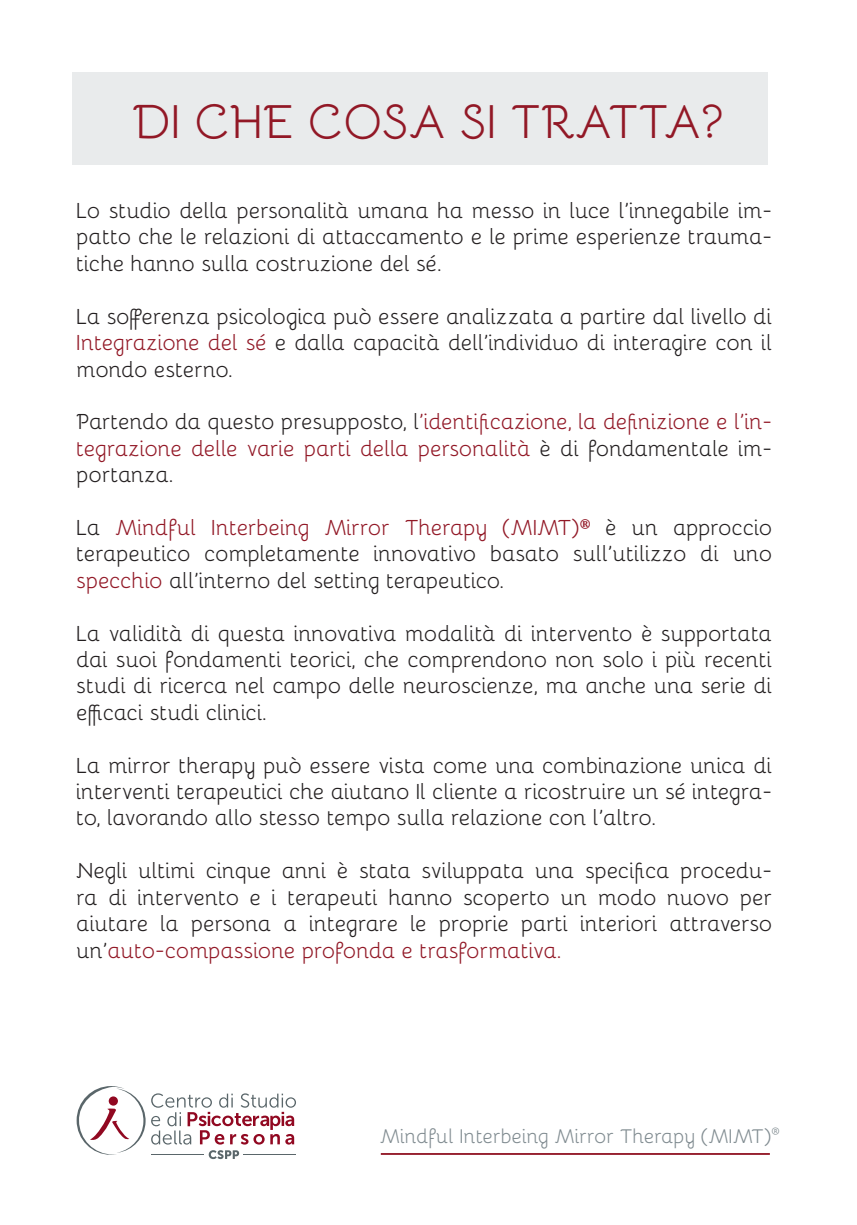
<style>
.page{position:relative;width:857px;height:1225px;background:#fff}
.page>*{position:absolute;margin:0;border:0;box-sizing:border-box;transform-origin:0 0}
.t1{font:48px "Bellota";color:#921826}
.t2{font:22px/26.4px "Bellota";letter-spacing:-.02em;color:#231f20;text-align:justify}
.t3{font:22px/26.4px "Bellota";letter-spacing:-.01em;color:#921826;text-align:justify}
.t4{font:20px "Bellota";letter-spacing:-.01em;color:#818c91}
.s1{color:#921826}
.s2{color:#231f20}
</style>
<div class="page">
<div style="left:72px;top:72px;width:695px;height:92px;background:#e9ebec"></div>
<svg style="left:77px;top:1086px;width:219px;height:73px"></svg>
<hr style="left:380px;top:1153px;width:389px;height:1px;background:#921826">
<h1 class="t1" style="left:133px;top:84px;width:592px">DI CHE COSA SI TRATTA?</h1>
<p class="t2" style="left:77px;top:196px;width:697px">Lo studio della personalità umana ha messo in luce l’innegabile im&shy;patto che le relazioni di attaccamento e le prime esperienze trauma&shy;tiche hanno sulla costruzione del sé.</p>
<p class="t2" style="left:77px;top:301px;width:697px">La sofferenza psicologica può essere analizzata a partire dal livello di <span class="s1">Integrazione del sé</span> e dalla capacità dell’individuo di interagire con il mondo esterno.</p>
<p class="t3" style="left:77px;top:407px;width:697px"><span class="s2">Partendo da questo presupposto, l</span>’identificazione, la definizione e l’in&shy;tegrazione delle varie parti della personalità <span class="s2">è di fondamentale im&shy;portanza.</span></p>
<p class="t2" style="left:77px;top:512px;width:697px">La <span class="s1">Mindful Interbeing Mirror Therapy (MIMT)</span><sup>®</sup> è un approccio terapeutico completamente innovativo basato sull’utilizzo di uno <span class="s1">specchio</span> all’interno del setting terapeutico.</p>
<p class="t2" style="left:77px;top:618px;width:697px">La validità di questa innovativa modalità di intervento è supportata dai suoi fondamenti teorici, che comprendono non solo i più recenti studi di ricerca nel campo delle neuroscienze, ma anche una serie di efficaci studi clinici.</p>
<p class="t2" style="left:77px;top:750px;width:697px">La mirror therapy può essere vista come una combinazione unica di interventi terapeutici che aiutano Il cliente a ricostruire un sé integra&shy;to, lavorando allo stesso tempo sulla relazione con l’altro.</p>
<p class="t2" style="left:77px;top:856px;width:697px">Negli ultimi cinque anni è stata sviluppata una specifica procedu&shy;ra di intervento e i terapeuti hanno scoperto un modo nuovo per aiutare la persona a integrare le proprie parti interiori attraverso un’<span class="s1">auto-compassione profonda e trasformativa.</span></p>
<p class="t4" style="left:380px;top:1119px;width:401px">Mindful Interbeing Mirror Therapy (MIMT)<sup>®</sup></p>
</div>
